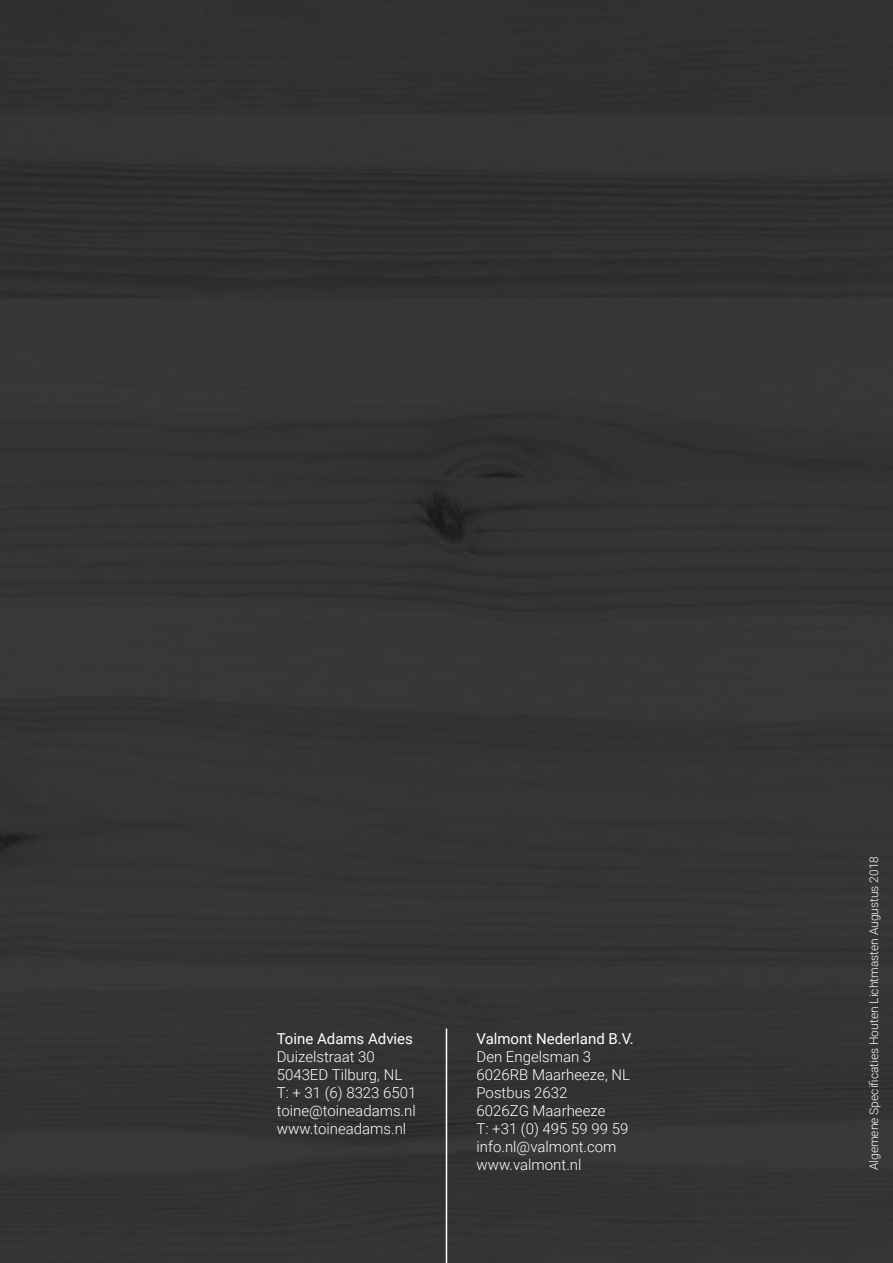
<style>
.page{position:relative;width:893px;height:1263px;background:#343434}
.page>*{position:absolute;margin:0;border:0;box-sizing:border-box;transform-origin:0 0}
.t1{font:300 15px/18px "Roboto";color:#fff}
.t2{font:15px "Roboto";color:#fff}
.t3{font:300 12px "Roboto";color:#fff}
</style>
<div class="page">
<hr style="left:446px;top:1028px;width:1px;height:235px;background:#fff">
<p class="t2" style="left:277px;top:1028px;width:138px">Toine Adams Advies</p>
<p class="t1" style="left:277px;top:1047px;width:141px">Duizelstraat 30<br>5043ED Tilburg, NL<br>T: + 31 (6) 8323 6501 toine@toineadams.nl www.toineadams.nl</p>
<p class="t2" style="left:476px;top:1028px;width:159px">Valmont Nederland B.V.</p>
<p class="t1" style="left:476px;top:1047px;width:155px">Den Engelsman 3<br>6026RB Maarheeze, NL<br>Postbus 2632<br>6026ZG Maarheeze<br>T: +31 (0) 495 59 99 59 info.nl@valmont.com www.valmont.nl</p>
<p class="t3" style="left:865px;top:1170px;width:316px;rotate:-90deg">Algemene Specificaties Houten Lichtmasten Augustus 2018</p>
</div>
